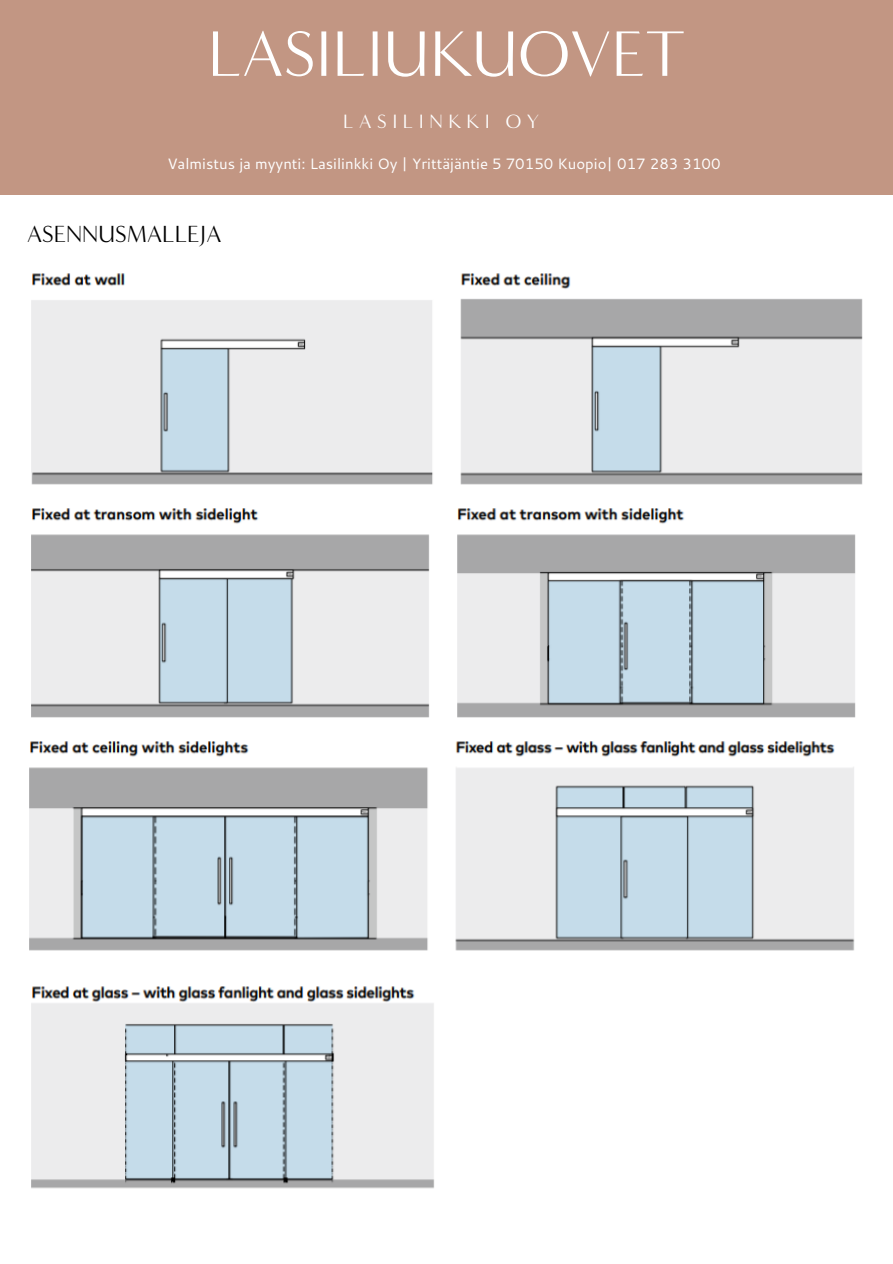
<style>
.page{position:relative;width:893px;height:1264px;background:#fff}
.page>*{position:absolute;margin:0;border:0;box-sizing:border-box;transform-origin:0 0}
.t1{font:66px "Minerva Modern";color:#fff}
.t2{font:24px "Minerva Modern";color:#000}
.t3{font:19.8px "Minerva Modern";letter-spacing:.28em;color:#fff}
.t4{font:15px "Cantarell";color:#fff}
</style>
<div class="page">
<div style="left:0;top:0;width:892px;height:195px;background:#c29683"></div>
<img style="left:29px;top:741px;width:826px;height:210px">
<img style="left:31px;top:273px;width:831px;height:212px">
<img style="left:31px;top:508px;width:825px;height:210px">
<img style="left:31px;top:986px;width:403px;height:203px">
<h1 class="t1" style="left:208px;top:14px;width:478px">LASILIUKUOVET</h1>
<h3 class="t3" style="left:343px;top:110px;width:197px">LASILINKKI OY</h3>
<p class="t4" style="left:167px;top:153px;width:554px">Valmistus ja myynti: Lasilinkki Oy | Yrittäjäntie 5 70150 Kuopio| 017 283 3100</p>
<h2 class="t2" style="left:27px;top:219px;width:196px">ASENNUSMALLEJA</h2>
</div>
